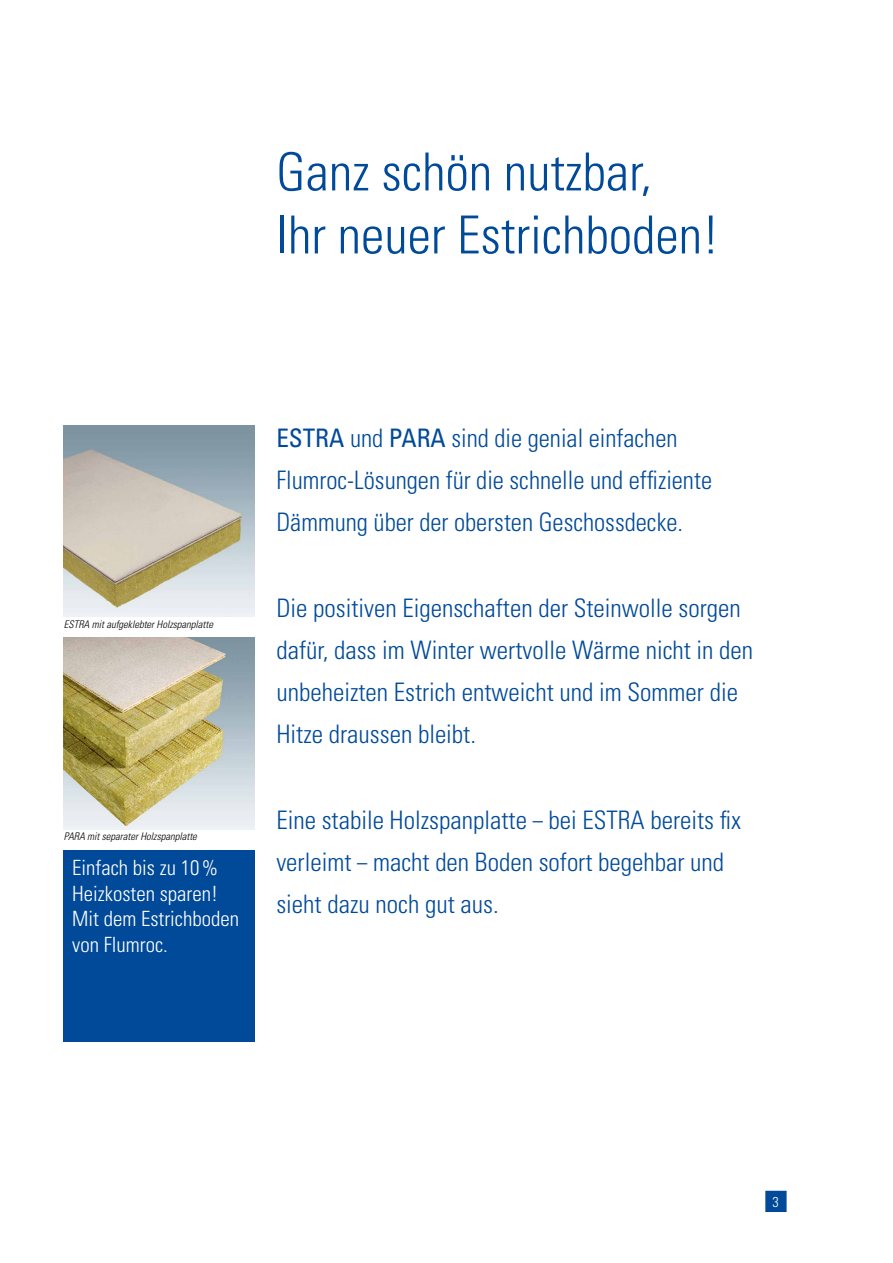
<style>
.page{position:relative;width:893px;height:1263px;background:#fff}
.page>*{position:absolute;margin:0;border:0;box-sizing:border-box;transform-origin:0 0}
.t1{font:300 condensed 52.5px/63px "Univers";color:#004a99}
.t2{font:300 condensed 25.5px/42px "Univers";color:#004a99}
.t3{font:300 condensed 21px/25.5px "Univers";color:#fff}
.t4{font:300 condensed 14.25px "Univers";color:#fff}
.t5{font:italic 300 condensed 10.5px "Univers";color:#000}
.s1{font-weight:400}
</style>
<div class="page">
<div style="left:765px;top:1191px;width:22px;height:21px;background:#004a99;border:2px solid #004a99"></div>
<img style="left:64px;top:425px;width:191px;height:192px">
<img style="left:64px;top:638px;width:191px;height:191px">
<div style="left:64px;top:850px;width:191px;height:192px;background:#004a99"></div>
<h1 class="t1" style="left:276px;top:140px;width:445px">Ganz schön nutzbar,<br>Ihr neuer Estrichboden!</h1>
<p class="t5" style="left:64px;top:618px;width:151px">ESTRA mit aufgeklebter Holzspanplatte</p>
<p class="t5" style="left:64px;top:830px;width:135px">PARA mit separater Holzspanplatte</p>
<p class="t3" style="left:72px;top:855px;width:168px">Einfach bis zu 10%<br>Heizkosten sparen!<br>Mit dem Estrichboden von Flumroc.</p>
<p class="t2" style="left:276px;top:416px;width:437px"><span class="s1">ESTRA</span> und <span class="s1">PARA</span> sind die genial einfachen<br>Flumroc-Lösungen für die schnelle und effiziente<br>Dämmung über der obersten Geschossdecke.</p>
<p class="t2" style="left:276px;top:586px;width:478px">Die positiven Eigenschaften der Steinwolle sorgen dafür, dass im Winter wertvolle Wärme nicht in den unbeheizten Estrich entweicht und im Sommer die Hitze draussen bleibt.</p>
<p class="t2" style="left:276px;top:799px;width:466px">Eine stabile Holzspanplatte – bei ESTRA bereits fix verleimt – macht den Boden sofort begehbar und sieht dazu noch gut aus.</p>
<p class="t4" style="left:772px;top:1193px;width:8px">3</p>
</div>
